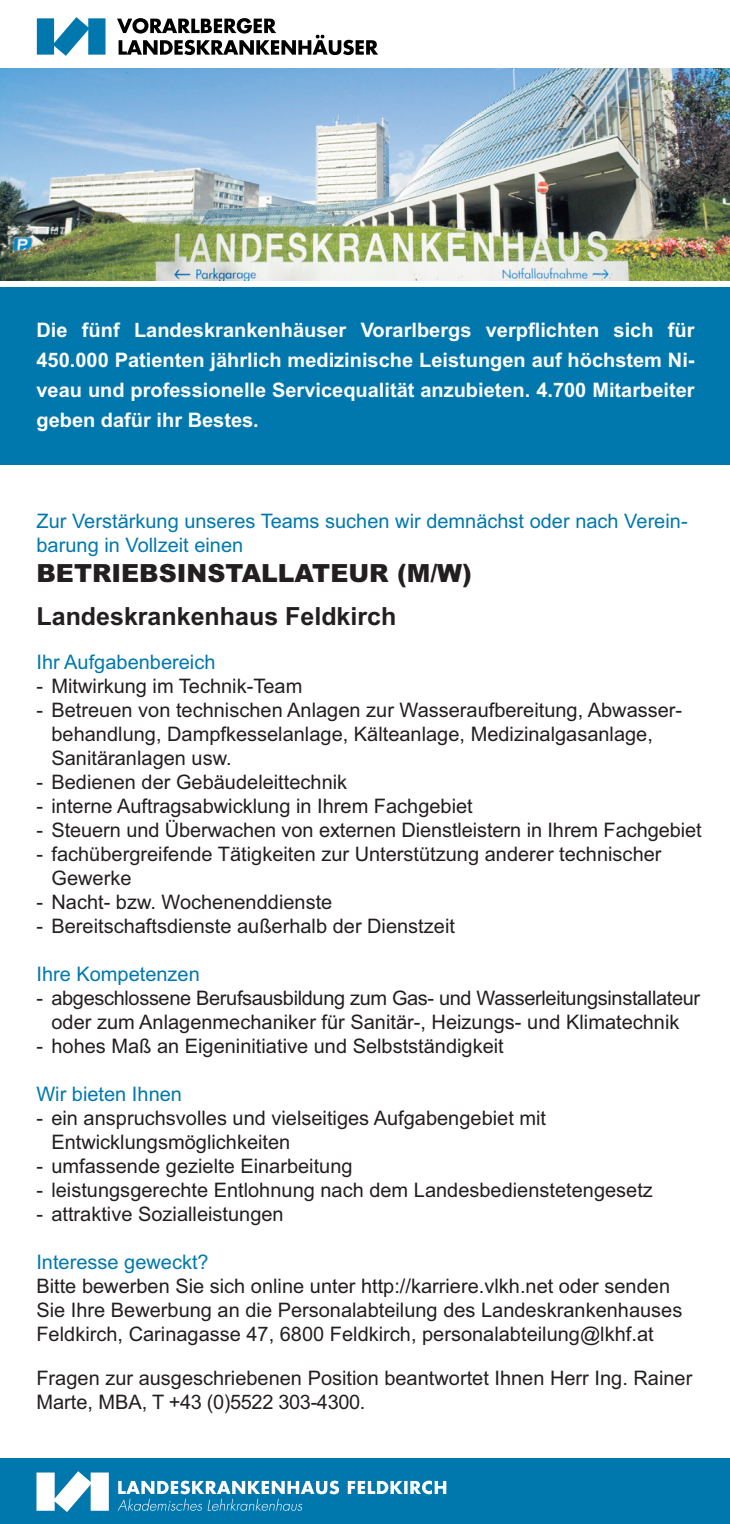
<style>
.page{position:relative;width:730px;height:1524px;background:#fff}
.page>*{position:absolute;margin:0;border:0;box-sizing:border-box;transform-origin:0 0}
.t1{font:700 25px/42.5px "Arial";color:#231f20}
.t2{font:20px/24px "Arial";color:#231f20}
.t3{font:700 20px/30px "Arial";color:#fff;text-align:justify}
.t4{font:20px/24px "Arial";color:#0078ae}
.s1{font-weight:900}
.s2{color:#0078ae}
</style>
<div class="page">
<svg style="left:37px;top:17px;width:69px;height:39px"></svg>
<svg style="left:117px;top:18px;width:261px;height:37px"></svg>
<img style="left:0;top:68px;width:730px;height:213px">
<div style="left:0;top:1458px;width:730px;height:66px;background:#0078ae"></div>
<svg style="left:36px;top:1471px;width:73px;height:41px"></svg>
<svg style="left:348px;top:1480px;width:98px;height:14px"></svg>
<svg style="left:118px;top:1480px;width:221px;height:30px"></svg>
<div style="left:0;top:287px;width:730px;height:177px;background:#0078ae"></div>
<p class="t3" style="left:37px;top:315px;width:660px">Die fünf Landeskrankenhäuser Vorarlbergs verpflichten sich für 450.000 Patienten jährlich medizinische Leistungen auf höchstem Ni&shy;veau und professionelle Servicequalität anzubieten. 4.700 Mitarbeiter geben dafür ihr Bestes.</p>
<p class="t4" style="left:37px;top:509px;width:653px">Zur Verstärkung unseres Teams suchen wir demnächst oder nach Verein&shy;barung in Vollzeit einen</p>
<p class="t1" style="left:37px;top:552px;width:437px"><span class="s1">BETRIEBSINSTALLATEUR (M/W)<br></span>Landeskrankenhaus Feldkirch</p>
<p class="t4" style="left:37px;top:649px;width:180px">Ihr Aufgabenbereich</p>
<p class="t2" style="left:37px;top:673px;width:267px">- Mitwirkung im Technik-Team</p>
<p class="t2" style="left:52px;top:697px;width:632px;text-indent:-15px">- Betreuen von technischen Anlagen zur Wasseraufbereitung, Abwasser&shy;behandlung, Dampfkesselanlage, Kälteanlage, Medizinalgasanlage,<br>Sanitäranlagen usw.</p>
<p class="t2" style="left:37px;top:769px;width:312px">- Bedienen der Gebäudeleittechnik</p>
<p class="t2" style="left:36px;top:793px;width:438px">- interne Auftragsabwicklung in Ihrem Fachgebiet</p>
<p class="t2" style="left:37px;top:817px;width:667px">- Steuern und Überwachen von externen Dienstleistern in Ihrem Fachgebiet</p>
<p class="t2" style="left:52px;top:841px;width:611px;text-indent:-15px">- fachübergreifende Tätigkeiten zur Unterstützung anderer technischer<br>Gewerke</p>
<p class="t2" style="left:37px;top:889px;width:297px">- Nacht- bzw. Wochenenddienste</p>
<p class="t2" style="left:36px;top:913px;width:420px">- Bereitschaftsdienste außerhalb der Dienstzeit</p>
<p class="t4" style="left:36px;top:961px;width:165px">Ihre Kompetenzen</p>
<p class="t2" style="left:36px;top:985px;width:665px;text-align:center">- abgeschlossene Berufsausbildung zum Gas- und Wasserleitungsinstallateur oder zum Anlagenmechaniker für Sanitär-, Heizungs- und Klimatechnik</p>
<p class="t2" style="left:36px;top:1033px;width:469px">- hohes Maß an Eigeninitiative und Selbstständigkeit</p>
<p class="t4" style="left:36px;top:1081px;width:147px">Wir bieten Ihnen</p>
<p class="t2" style="left:51px;top:1105px;width:496px;text-indent:-15px">- ein anspruchsvolles und vielseitiges Aufgabengebiet mit<br>Entwicklungsmöglichkeiten</p>
<p class="t2" style="left:36px;top:1153px;width:318px">- umfassende gezielte Einarbeitung</p>
<p class="t2" style="left:36px;top:1177px;width:618px">- leistungsgerechte Entlohnung nach dem Landesbedienstetengesetz</p>
<p class="t2" style="left:36px;top:1201px;width:249px">- attraktive Sozialleistungen</p>
<p class="t2" style="left:36px;top:1249px;width:647px"><span class="s2">Interesse geweckt?<br></span>Bitte bewerben Sie sich online unter http://karriere.vlkh.net oder senden Sie Ihre Bewerbung an die Personalabteilung des Landeskrankenhauses Feldkirch, Carinagasse 47, 6800 Feldkirch, personalabteilung@lkhf.at</p>
<p class="t2" style="left:36px;top:1365px;width:657px">Fragen zur ausgeschriebenen Position beantwortet Ihnen Herr Ing. Rainer<br>Marte, MBA, T +43 (0)5522 303-4300.</p>
</div>
